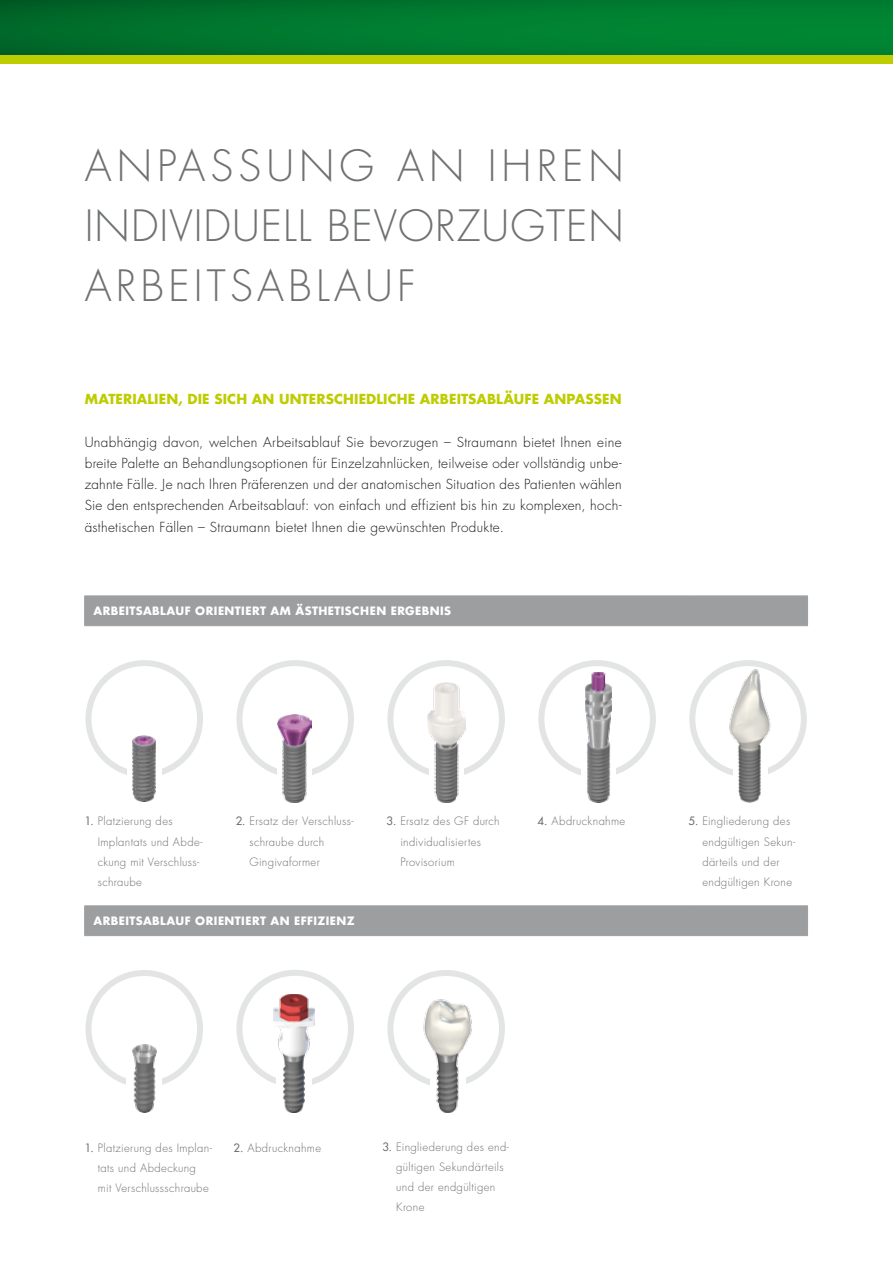
<style>
.page{position:relative;width:893px;height:1263px;background:#fff}
.page>*{position:absolute;margin:0;border:0;box-sizing:border-box;transform-origin:0 0}
.t1{font:300 42px/60px "Futura LT";letter-spacing:.065em;color:#707172;text-align:justify}
.t2{font:300 13.5px/21.3px "Futura LT";letter-spacing:.02em;color:#1a171c;text-align:justify}
.t3{font:700 13.5px "Futura LT";letter-spacing:.01em;color:#bdcd00}
.t4{font:300 11.25px/20.2px "Futura LT";letter-spacing:.03em;color:#707172}
.t5{font:700 11.25px "Futura LT";letter-spacing:.04em;color:#fff}
.s1{font-weight:400}
</style>
<div class="page">
<svg style="left:85px;top:660px;width:118px;height:115px"></svg>
<svg style="left:85px;top:970px;width:118px;height:115px"></svg>
<div style="left:127px;top:705px;width:34px;height:97px;background:#fff"></div>
<img style="left:133px;top:736px;width:23px;height:66px">
<div style="left:126px;top:1019px;width:36px;height:93px;background:#fff"></div>
<img style="left:132px;top:1045px;width:24px;height:67px">
<svg style="left:236px;top:660px;width:118px;height:115px"></svg>
<svg style="left:236px;top:970px;width:118px;height:114px"></svg>
<div style="left:277px;top:709px;width:34px;height:93px;background:#fff"></div>
<img style="left:277px;top:714px;width:34px;height:88px">
<img style="left:274px;top:994px;width:41px;height:118px">
<svg style="left:387px;top:660px;width:118px;height:115px"></svg>
<svg style="left:387px;top:970px;width:118px;height:110px"></svg>
<img style="left:427px;top:682px;width:38px;height:120px">
<img style="left:417px;top:994px;width:58px;height:118px">
<svg style="left:538px;top:660px;width:118px;height:115px"></svg>
<div style="left:581px;top:709px;width:34px;height:93px;background:#fff"></div>
<img style="left:585px;top:672px;width:26px;height:130px">
<svg style="left:689px;top:660px;width:118px;height:114px"></svg>
<img style="left:728px;top:665px;width:44px;height:137px">
<hr style="left:84px;top:595px;width:604px;height:1px;background:#9c9e9f">
<hr style="left:688px;top:595px;width:120px;height:1px;background:#9c9e9f">
<div style="left:84px;top:596px;width:724px;height:30px;background:#9c9e9f"></div>
<hr style="left:84px;top:905px;width:604px;height:1px;background:#9c9e9f">
<hr style="left:688px;top:905px;width:120px;height:1px;background:#9c9e9f">
<div style="left:84px;top:906px;width:724px;height:30px;background:#9c9e9f"></div>
<div style="left:0;top:0;width:893px;height:59px;background:linear-gradient(to right,#00692a,#008934)"></div>
<div style="left:0;top:55px;width:893px;height:9px;background:#bdcd00"></div>
<h1 class="t1" style="left:85px;top:137px;width:541px">ANPASSUNG AN IHREN INDIVIDUELL BEVORZUGTEN ARBEITSABLAUF</h1>
<p class="t3" style="left:85px;top:390px;width:538px">MATERIALIEN, DIE SICH AN UNTERSCHIEDLICHE ARBEITSABLÄUFE ANPASSEN</p>
<p class="t2" style="left:85px;top:431px;width:538px">Unabhängig davon, welchen Arbeitsablauf Sie bevorzugen – Straumann bietet Ihnen eine breite Palette an Behandlungsoptionen für Einzelzahnlücken, teilweise oder vollständig unbe&shy;zahnte Fälle. Je nach Ihren Präferenzen und der anatomischen Situation des Patienten wählen Sie den entsprechenden Arbeitsablauf: von einfach und effizient bis hin zu komplexen, hoch&shy;ästhetischen Fällen – Straumann bietet Ihnen die gewünschten Produkte.</p>
<p class="t5" style="left:94px;top:604px;width:18px">ARBEITSABLAUF</p>
<p class="t5" style="left:195px;top:604px;width:9px">ORIENTIERT</p>
<p class="t5" style="left:270px;top:604px;width:12px">AM</p>
<p class="t5" style="left:295px;top:604px;width:9px">ÄSTHETISCHEN</p>
<p class="t5" style="left:391px;top:604px;width:16px">ERGEBNIS</p>
<p class="t4" style="left:98px;top:811px;width:106px;text-indent:-13px"><span class="s1">1.</span> Platzierung des<br>Implantats und Abde&shy;ckung mit Verschluss&shy;schraube</p>
<p class="t4" style="left:250px;top:811px;width:106px;text-indent:-14px"><span class="s1">2.</span> Ersatz der Verschluss&shy;schraube durch<br>Gingivaformer</p>
<p class="t5" style="left:94px;top:913px;width:18px">ARBEITSABLAUF</p>
<p class="t5" style="left:195px;top:913px;width:9px">ORIENTIERT</p>
<p class="t5" style="left:270px;top:913px;width:11px">AN</p>
<p class="t5" style="left:294px;top:913px;width:15px">EFFIZIENZ</p>
<p class="t4" style="left:400px;top:811px;width:101px;text-indent:-14px"><span class="s1">3.</span> Ersatz des GF durch individualisiertes<br>Provisorium</p>
<p class="t4" style="left:538px;top:811px;width:89px"><span class="s1">4.</span> Abdrucknahme</p>
<p class="t4" style="left:702px;top:811px;width:94px;text-indent:-14px"><span class="s1">5.</span> Eingliederung des endgültigen Sekun&shy;därteils und der endgültigen Krone</p>
<p class="t4" style="left:98px;top:1138px;width:116px;text-indent:-13px"><span class="s1">1.</span> Platzierung des Implan&shy;tats und Abdeckung mit Verschlussschraube</p>
<p class="t4" style="left:234px;top:1138px;width:89px"><span class="s1">2.</span> Abdrucknahme</p>
<p class="t4" style="left:396px;top:1136px;width:114px;text-indent:-14px"><span class="s1">3.</span> Eingliederung des end&shy;gültigen Sekundärteils und der endgültigen<br>Krone</p>
</div>
